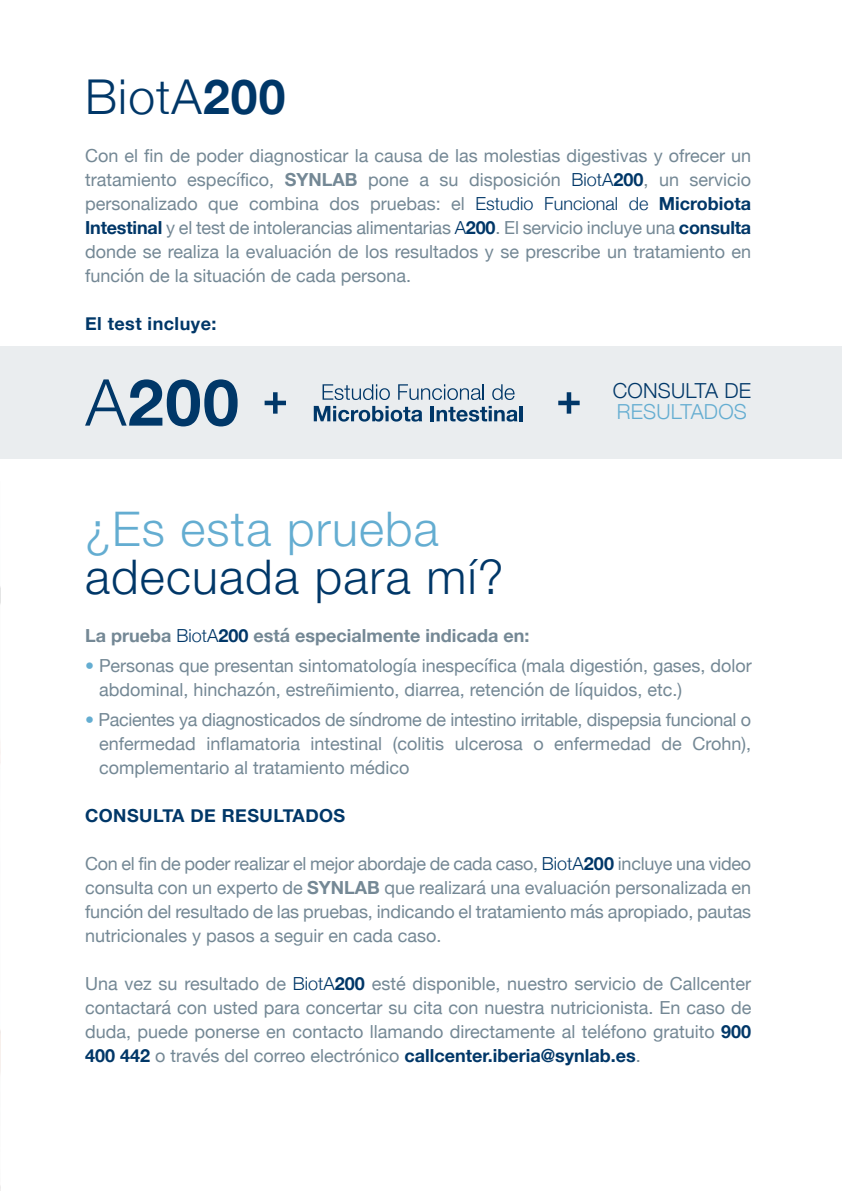
<style>
.page{position:relative;width:842px;height:1191px;background:#fff}
.page>*{position:absolute;margin:0;border:0;box-sizing:border-box;transform-origin:0 0}
.t1{font:300 48px "Helvetica Neue LT Std";letter-spacing:.025em;color:#003768}
.t2{font:300 48px "Helvetica Neue LT Std";letter-spacing:.025em;color:#64add1}
.t3{font:300 48px "Helvetica Neue";letter-spacing:.025em;color:#003768}
.t4{font:300 20.8px "Helvetica Neue";letter-spacing:.01em;color:#003768}
.t5{font:300 20.8px "Helvetica Neue";letter-spacing:.01em;color:#64add1}
.t6{font:18px/24px "Helvetica Neue";color:#748895;text-align:justify}
.t7{font:18px/30px "Helvetica Neue";letter-spacing:-.02em;color:#748895}
.t8{font:700 18px "Helvetica Neue";letter-spacing:.025em;color:#003768}
.s1{font-weight:700}
.s2{font-weight:300;color:#003768}
.s3{font-weight:700;color:#003768}
</style>
<div class="page">
<div style="left:0;top:346px;width:842px;height:113px;background:#eaedef"></div>
<svg style="left:265px;top:392px;width:21px;height:21px"></svg>
<svg style="left:558px;top:392px;width:22px;height:21px"></svg>
<svg style="left:85px;top:379px;width:153px;height:47px"></svg>
<svg style="left:323px;top:384px;width:67px;height:16px"></svg>
<svg style="left:398px;top:384px;width:86px;height:16px"></svg>
<svg style="left:492px;top:384px;width:23px;height:16px"></svg>
<svg style="left:314px;top:406px;width:108px;height:15px"></svg>
<hr style="left:430px;top:406px;width:4px;height:15px;background:#003768">
<svg style="left:437px;top:406px;width:80px;height:15px"></svg>
<hr style="left:519px;top:406px;width:4px;height:15px;background:#003768">
<h1 class="t3" style="left:85px;top:58px;width:202px">BiotA<span class="s1">200</span></h1>
<p class="t6" style="left:85px;top:144px;width:668px">Con el fin de poder diagnosticar la causa de las molestias digestivas y ofrecer un tratamiento específico, <span class="s1">SYNLAB</span> pone a su disposición <span class="s2">BiotA</span><span class="s3">200</span>, un servicio personalizado que combina dos pruebas: el <span class="s2">Estudio Funcional de</span> <span class="s3">Microbiota Intestinal</span> y el test de intolerancias alimentarias <span class="s2">A</span><span class="s3">200</span>. El servicio incluye una <span class="s3">consulta </span>donde se realiza la evaluación de los resultados y se prescribe un tratamiento en función de la situación de cada persona.</p>
<p class="t8" style="left:85px;top:309px;width:133px">El test incluye:</p>
<p class="t4" style="left:613px;top:374px;width:140px">CONSULTA DE</p>
<p class="t5" style="left:617px;top:395px;width:132px">RESULTADOS</p>
<h1 class="t2" style="left:85px;top:499px;width:355px">¿Es esta prueba</h1>
<h1 class="t1" style="left:85px;top:547px;width:420px">adecuada para mí?</h1>
<p class="t6" style="left:99px;top:621px;width:654px;line-height:30px;text-indent:-14px"><span class="s1">La prueba</span> <span class="s2">BiotA</span><span class="s3">200</span> <span class="s1">está especialmente indicada en:<br></span>Personas que presentan sintomatología inespecífica (mala digestión, gases, dolor</p>
<p class="t7" style="left:98px;top:675px;width:654px">abdominal, hinchazón, estreñimiento, diarrea, retención de líquidos, etc.)<br>Pacientes ya diagnosticados de síndrome de intestino irritable, dispepsia funcional o</p>
<p class="t6" style="left:99px;top:732px;width:654px">enfermedad inflamatoria intestinal (colitis ulcerosa o enfermedad de Crohn), complementario al tratamiento médico</p>
<p class="t8" style="left:85px;top:801px;width:262px">CONSULTA DE RESULTADOS</p>
<p class="t6" style="left:85px;top:852px;width:668px">Con el fin de poder realizar el mejor abordaje de cada caso, <span class="s2">BiotA</span><span class="s3">200</span> incluye una video consulta con un experto de <span class="s1">SYNLAB</span> que realizará una evaluación personalizada en función del resultado de las pruebas, indicando el tratamiento más apropiado, pautas nutricionales y pasos a seguir en cada caso.</p>
<p class="t6" style="left:85px;top:972px;width:668px">Una vez su resultado de <span class="s2">BiotA</span><span class="s3">200</span> esté disponible, nuestro servicio de Callcenter contactará con usted para concertar su cita con nuestra nutricionista. En caso de duda, puede ponerse en contacto llamando directamente al teléfono gratuito <span class="s3">900<br>400 442</span> o través del correo electrónico <span class="s3">callcenter.iberia@synlab.es</span>.</p>
</div>
